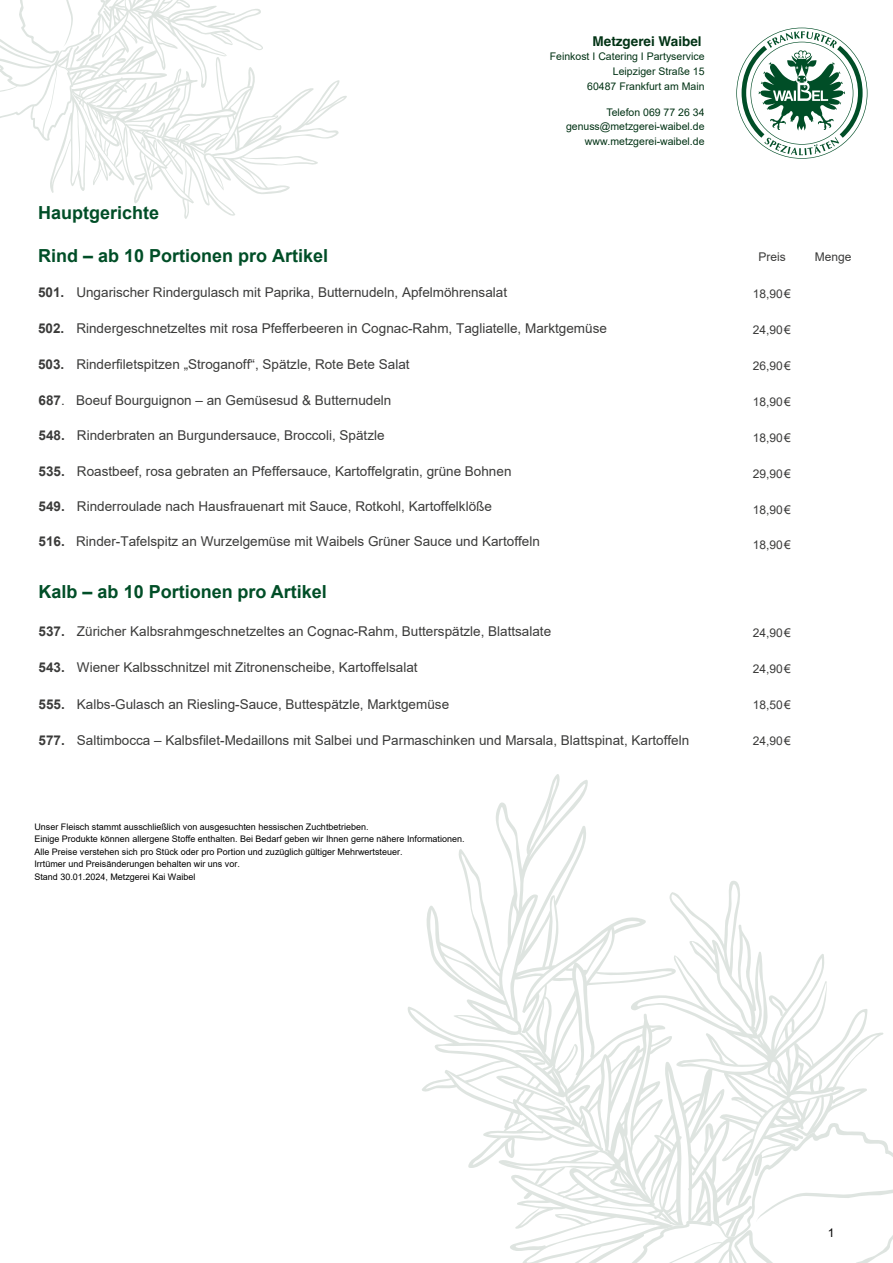
<style>
.page{position:relative;width:893px;height:1263px;background:#fff}
.page>*{position:absolute;margin:0;border:0;box-sizing:border-box;transform-origin:0 0}
.t1{font:700 18px "Arial";color:#004e27}
.t2{font:13.5px "Arial";color:#3b3b3a}
.t3{font:700 13.5px "Helvetica";color:#003214}
.t4{font:12px "Arial";color:#3b3b3a}
.t5{font:12px "Arial";color:#000}
.t6{font:10.5px/14.9px "Arial";color:#003214;text-align:right}
.t7{font:9px/12.6px "Arial";color:#000}
.s1{font-weight:700}
</style>
<div class="page">
<svg style="left:408px;top:774px;width:476px;height:489px"></svg>
<svg style="left:607px;top:1123px;width:286px;height:140px"></svg>
<svg style="left:50px;top:0;width:297px;height:219px"></svg>
<svg style="left:0;top:0;width:109px;height:141px"></svg>
<svg style="left:736px;top:28px;width:131px;height:131px"></svg>
<p class="t3" style="left:593px;top:33px;width:111px">Metzgerei Waibel</p>
<p class="t6" style="left:550px;top:49px;width:156px">Feinkost I Catering I Partyservice<br>Leipziger Straße 15<br>60487 Frankfurt am Main</p>
<p class="t6" style="left:566px;top:104px;width:140px">Telefon 069 77 26 34 genuss@metzgerei-waibel.de www.metzgerei-waibel.de</p>
<h1 class="t1" style="left:38px;top:199px;width:123px">Hauptgerichte</h1>
<h1 class="t1" style="left:38px;top:243px;width:292px">Rind – ab 10 Portionen pro Artikel</h1>
<p class="t4" style="left:758px;top:249px;width:29px">Preis</p>
<p class="t4" style="left:815px;top:249px;width:38px">Menge</p>
<p class="t4" style="left:753px;top:285px;width:40px">18,90€</p>
<p class="t4" style="left:753px;top:321px;width:40px">24,90 €</p>
<p class="t4" style="left:753px;top:357px;width:40px">26,90 €</p>
<p class="t2" style="left:38px;top:282px;width:470px"><span class="s1">501.</span> Ungarischer Rindergulasch mit Paprika, Butternudeln, Apfelmöhrensalat</p>
<p class="t2" style="left:38px;top:319px;width:570px"><span class="s1">502.</span> Rindergeschnetzeltes mit rosa Pfefferbeeren in Cognac-Rahm, Tagliatelle, Marktgemüse</p>
<p class="t2" style="left:38px;top:355px;width:373px"><span class="s1">503.</span> Rinderfiletspitzen „Stroganoff“, Spätzle, Rote Bete Salat</p>
<p class="t2" style="left:39px;top:391px;width:354px"><span class="s1">687</span>. Boeuf Bourguignon – an Gemüsesud &amp; Butternudeln</p>
<p class="t2" style="left:39px;top:426px;width:348px"><span class="s1">548.</span> Rinderbraten an Burgundersauce, Broccoli, Spätzle</p>
<p class="t2" style="left:39px;top:461px;width:474px"><span class="s1">535.</span> Roastbeef, rosa gebraten an Pfeffersauce, Kartoffelgratin, grüne Bohnen</p>
<p class="t2" style="left:39px;top:497px;width:455px"><span class="s1">549.</span> Rinderroulade nach Hausfrauenart mit Sauce, Rotkohl, Kartoffelklöße</p>
<p class="t2" style="left:39px;top:532px;width:503px"><span class="s1">516.</span> Rinder-Tafelspitz an Wurzelgemüse mit Waibels Grüner Sauce und Kartoffeln</p>
<h1 class="t1" style="left:39px;top:579px;width:290px">Kalb – ab 10 Portionen pro Artikel</h1>
<p class="t2" style="left:39px;top:622px;width:514px"><span class="s1">537.</span> Züricher Kalbsrahmgeschnetzeltes an Cognac-Rahm, Butterspätzle, Blattsalate</p>
<p class="t2" style="left:39px;top:658px;width:380px"><span class="s1">543.</span> Wiener Kalbsschnitzel mit Zitronenscheibe, Kartoffelsalat</p>
<p class="t2" style="left:39px;top:694px;width:412px"><span class="s1">555.</span> Kalbs-Gulasch an Riesling-Sauce, Buttespätzle, Marktgemüse</p>
<p class="t2" style="left:39px;top:731px;width:652px"><span class="s1">577.</span> Saltimbocca – Kalbsfilet-Medaillons mit Salbei und Parmaschinken und Marsala, Blattspinat, Kartoffeln</p>
<p class="t7" style="left:34px;top:820px;width:432px">Unser Fleisch stammt ausschließlich von ausgesuchten hessischen Zuchtbetrieben.<br>Einige Produkte können allergene Stoffe enthalten. Bei Bedarf geben wir Ihnen gerne nähere Informationen.<br>Alle Preise verstehen sich pro Stück oder pro Portion und zuzüglich gültiger Mehrwertsteuer.<br>Irrtümer und Preisänderungen behalten wir uns vor.<br>Stand 30.01.2024, Metzgerei Kai Waibel</p>
<p class="t4" style="left:753px;top:393px;width:40px">18,90 €</p>
<p class="t4" style="left:753px;top:430px;width:40px">18,90 €</p>
<p class="t4" style="left:753px;top:466px;width:40px">29,90 €</p>
<p class="t4" style="left:753px;top:502px;width:40px">18,90€</p>
<p class="t4" style="left:753px;top:536px;width:40px">18,90 €</p>
<p class="t4" style="left:753px;top:624px;width:40px">24,90 €</p>
<p class="t4" style="left:753px;top:660px;width:40px">24,90 €</p>
<p class="t4" style="left:753px;top:696px;width:40px">18,50€</p>
<p class="t4" style="left:753px;top:732px;width:40px">24,90€</p>
<p class="t5" style="left:828px;top:1225px;width:8px">1</p>
</div>
